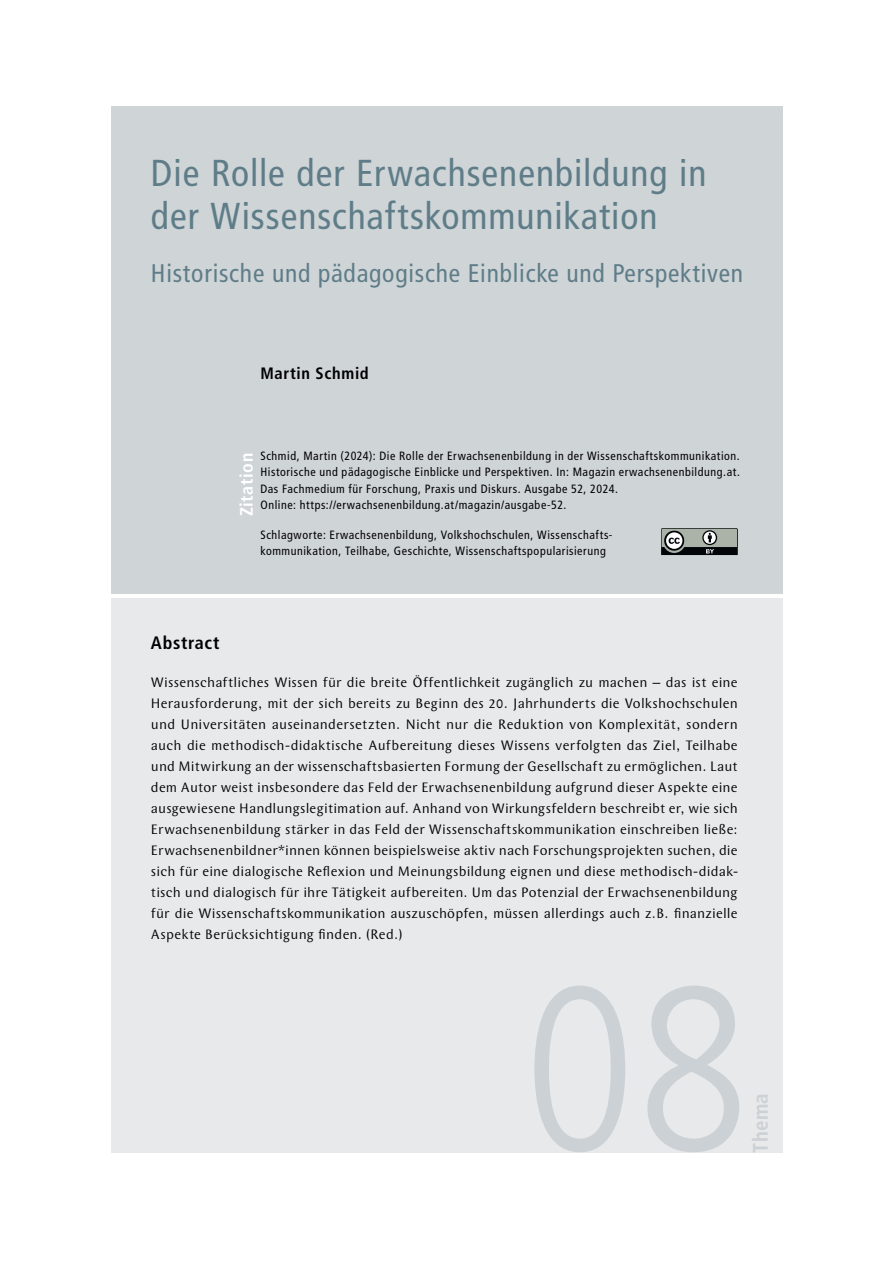
<style>
.page{position:relative;width:893px;height:1263px;background:#fff}
.page>*{position:absolute;margin:0;border:0;box-sizing:border-box;transform-origin:0 0}
.t1{font:300 condensed 234px "Frutiger LT Std";color:#ccd1d5}
.H1_Hauptüberschrift{font:condensed 37.5px/43.5px "Frutiger LT Std";letter-spacing:.025em;color:#5f7d88}
.H1_Subüberschrift{font:condensed 25.5px "Frutiger LT Std";letter-spacing:.03em;color:#5f7d88}
.t2{font:700 condensed 21px "Frutiger LT Std";letter-spacing:.015em;color:#ccd1d5}
.Kurzzusammenfassung_UE{font:700 condensed 18px "Frutiger LT Std";letter-spacing:.035em;color:#000}
.t3{font:700 condensed 18px "Frutiger LT Std";letter-spacing:.03em;color:#fff}
.Autorinnen{font:700 condensed 16.5px "Frutiger LT Std";letter-spacing:.04em;color:#000}
.Abstract{font:14.25px/21px "Wunderlich OT";letter-spacing:.01em;color:#000;text-align:justify}
.P_Zitation{font:condensed 12px/16.5px "Frutiger LT Std";letter-spacing:.045em;color:#000}
</style>
<div class="page">
<div style="left:111px;top:106px;width:671px;height:487px;background:#cfd4d7"></div>
<div style="left:111px;top:597px;width:671px;height:555px;background:#e7e9eb"></div>
<svg style="left:661px;top:528px;width:77px;height:27px;background:#747975"></svg>
<h1 class="H1_Hauptüberschrift" style="left:151px;top:151px;width:557px">Die Rolle der Erwachsenenbildung in der Wissenschaftskommunikation</h1>
<h1 class="H1_Subüberschrift" style="left:151px;top:258px;width:594px">Historische und pädagogische Einblicke und Perspektiven</h1>
<p class="Autorinnen" style="left:260px;top:364px;width:110px">Martin Schmid</p>
<p class="t3" style="left:236px;top:516px;width:65px;rotate:-90deg">Zitation</p>
<p class="P_Zitation" style="left:260px;top:447px;width:481px">Schmid, Martin (2024): Die Rolle der Erwachsenenbildung in der Wissenschaftskommunikation.<br>Historische und pädagogische Einblicke und Perspektiven. In: Magazin erwachsenenbildung.at.<br>Das Fachmedium für Forschung, Praxis und Diskurs. Ausgabe 52, 2024.<br>Online: https://erwachsenenbildung.at/magazin/ausgabe-52.</p>
<p class="P_Zitation" style="left:260px;top:526px;width:353px">Schlagworte: Erwachsenenbildung, Volkshochschulen, Wissenschafts&shy;kommunikation, Teilhabe, Geschichte, Wissenschaftspopularisierung</p>
<p class="Kurzzusammenfassung_UE" style="left:151px;top:632px;width:70px">Abstract</p>
<p class="Abstract" style="left:151px;top:672px;width:588px">Wissenschaftliches Wissen für die breite Öffentlichkeit zugänglich zu machen – das ist eine Herausforderung, mit der sich bereits zu Beginn des 20. Jahrhunderts die Volkshochschulen und Universitäten auseinandersetzten. Nicht nur die Reduktion von Komplexität, sondern auch die methodisch-didaktische Aufbereitung dieses Wissens verfolgten das Ziel, Teilhabe und Mitwirkung an der wissenschaftsbasierten Formung der Gesellschaft zu ermöglichen. Laut dem Autor weist insbesondere das Feld der Erwachsenenbildung aufgrund dieser Aspekte eine ausgewiesene Handlungslegitimation auf. Anhand von Wirkungsfeldern beschreibt er, wie sich Erwachsenenbildung stärker in das Feld der Wissenschaftskommunikation einschreiben ließe:<br>Erwachsenenbildner*innen können beispielsweise aktiv nach Forschungsprojekten suchen, die sich für eine dialogische Reflexion und Meinungsbildung eignen und diese methodisch-didak&shy;tisch und dialogisch für ihre Tätigkeit aufbereiten. Um das Potenzial der Erwachsenenbildung für die Wissenschaftskommunikation auszuschöpfen, müssen allerdings auch z.B. finanzielle Aspekte Berücksichtigung finden. (Red.)</p>
<h1 class="t1" style="left:524px;top:937px;width:227px">08</h1>
<h3 class="t2" style="left:748px;top:1153px;width:61px;rotate:-90deg">Thema</h3>
</div>
